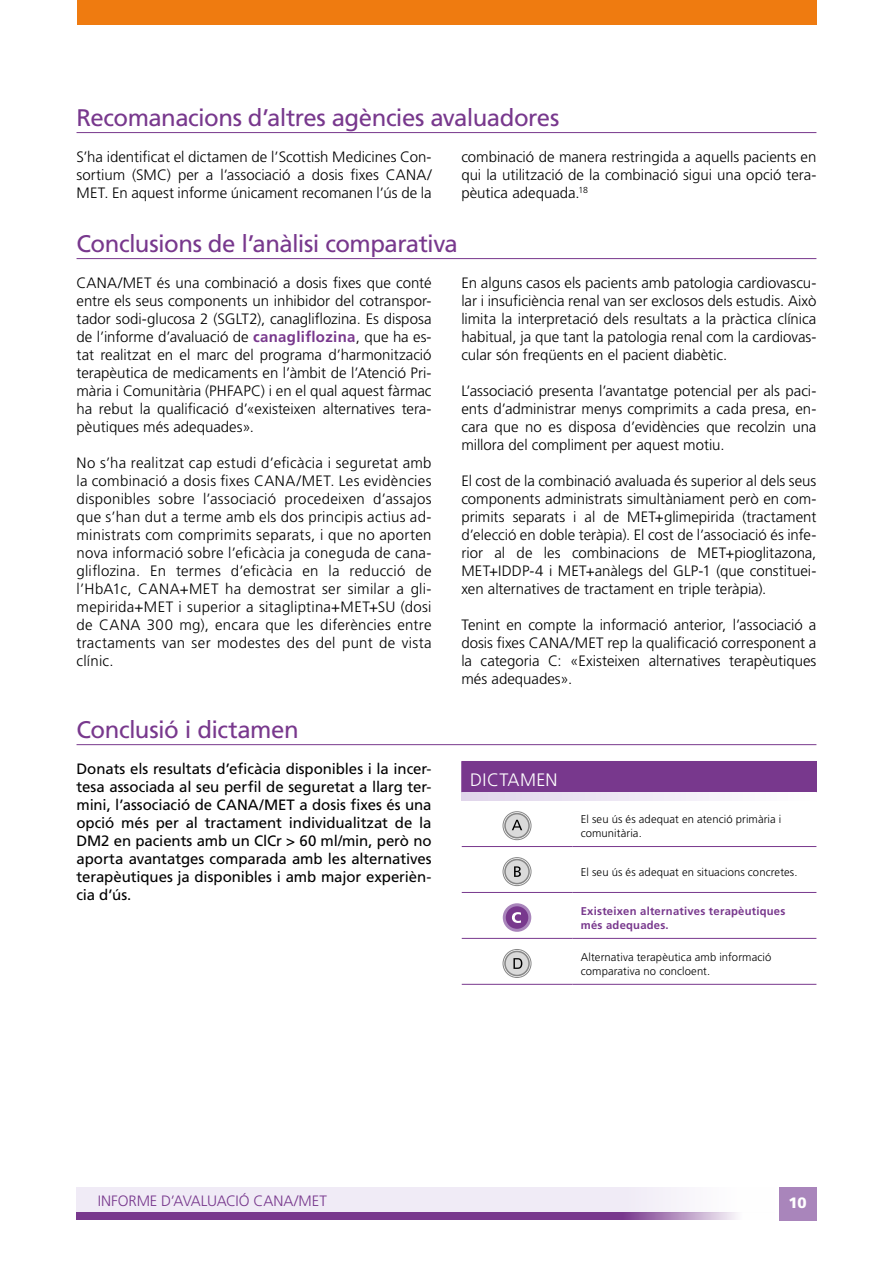
<style>
.page{position:relative;width:893px;height:1263px;background:#fff}
.page>*{position:absolute;margin:0;border:0;box-sizing:border-box;transform-origin:0 0}
.t1{font:24px "Frutiger";letter-spacing:-.025em;color:#78388d}
.t2{font:300 18px "Frutiger";letter-spacing:.02em;color:#fff}
.t3{font:300 15px/18px "Frutiger";color:#000;text-align:justify}
.t4{font:15px/18px "Frutiger";letter-spacing:-.005em;color:#000;text-align:justify}
.t5{font:300 15px "Frutiger";letter-spacing:-.005em;color:#78388d}
.t6{font:900 15px "Frutiger";color:#fff}
.t7{font:300 11.25px/13.5px "Frutiger";letter-spacing:.01em;color:#000}
.t8{font:700 11.25px/13.5px "Frutiger";letter-spacing:.02em;color:#78388d}
.s1{font-weight:700;color:#78388d}
</style>
<div class="page">
<div style="left:77px;top:1187px;width:698px;height:25px;background:#f0ebf6"></div>
<svg style="left:77px;top:1212px;width:661px;height:8px;fill:#78388d"></svg>
<div style="left:779px;top:1187px;width:37px;height:33px;background:#a985bb"></div>
<div style="left:77px;top:0;width:739px;height:25px;background:#ef7b10"></div>
<hr style="left:77px;top:132px;width:739px;height:1px;background:#78388d">
<hr style="left:77px;top:258px;width:739px;height:1px;background:#78388d">
<hr style="left:77px;top:744px;width:739px;height:1px;background:#78388d">
<div style="left:462px;top:761px;width:354px;height:31px;background:#78388d"></div>
<svg style="left:462px;top:792px;width:263px;height:9px"></svg>
<hr style="left:461px;top:762px;width:1px;height:30px;background:#78388d">
<hr style="left:816px;top:762px;width:1px;height:30px;background:#78388d">
<hr style="left:461px;top:761px;width:111px;height:1px;background:#78388d">
<hr style="left:572px;top:761px;width:245px;height:1px;background:#78388d">
<hr style="left:462px;top:846px;width:110px;height:1px;background:#78388d">
<hr style="left:572px;top:846px;width:244px;height:1px;background:#78388d">
<hr style="left:462px;top:892px;width:110px;height:1px;background:#78388d">
<hr style="left:572px;top:892px;width:244px;height:1px;background:#78388d">
<hr style="left:462px;top:938px;width:110px;height:1px;background:#78388d">
<hr style="left:572px;top:938px;width:244px;height:1px;background:#78388d">
<hr style="left:462px;top:984px;width:110px;height:1px;background:#78388d">
<hr style="left:572px;top:984px;width:244px;height:1px;background:#78388d">
<div style="left:504px;top:813px;width:26px;height:25px;background:#dadada;border-radius:50%"></div>
<div style="left:503px;top:811px;width:28px;height:29px;border:1px solid #878787;border-radius:50%"></div>
<div style="left:504px;top:813px;width:26px;height:25px;border:2px solid #878787;border-radius:50%"></div>
<svg style="left:512px;top:820px;width:10px;height:10px"></svg>
<div style="left:504px;top:859px;width:26px;height:25px;background:#dadada;border-radius:50%"></div>
<div style="left:503px;top:857px;width:28px;height:29px;border:1px solid #878787;border-radius:50%"></div>
<div style="left:504px;top:859px;width:26px;height:25px;border:2px solid #878787;border-radius:50%"></div>
<svg style="left:514px;top:866px;width:7px;height:11px"></svg>
<svg style="left:504px;top:905px;width:26px;height:25px"></svg>
<div style="left:503px;top:903px;width:28px;height:29px;border:3px solid #a985bb;border-radius:50%"></div>
<svg style="left:512px;top:912px;width:9px;height:11px"></svg>
<div style="left:504px;top:951px;width:26px;height:25px;background:#dadada;border-radius:50%"></div>
<div style="left:503px;top:949px;width:28px;height:29px;border:1px solid #878787;border-radius:50%"></div>
<div style="left:504px;top:951px;width:26px;height:25px;border:2px solid #878787;border-radius:50%"></div>
<svg style="left:513px;top:958px;width:9px;height:11px"></svg>
<h1 class="t1" style="left:77px;top:104px;width:484px">Recomanacions d’altres agències avaluadores</h1>
<p class="t3" style="left:77px;top:148px;width:357px">S’ha identificat el dictamen de l’Scottish Medicines Con&shy;sortium (SMC) per a l’associació a dosis fixes CANA/ MET. En aquest informe únicament recomanen l’ús de la</p>
<p class="t3" style="left:461px;top:148px;width:357px">combinació de manera restringida a aquells pacients en qui la utilització de la combinació sigui una opció tera&shy;pèutica adequada.<sup>18</sup></p>
<h1 class="t1" style="left:77px;top:230px;width:383px">Conclusions de l’anàlisi comparativa</h1>
<p class="t3" style="left:77px;top:274px;width:357px">CANA/MET és una combinació a dosis fixes que conté entre els seus components un inhibidor del cotranspor&shy;tador sodi-glucosa 2 (SGLT2), canagliflozina. Es disposa de l’informe d’avaluació de <span class="s1">canagliflozina</span>, que ha es&shy;tat realitzat en el marc del programa d’harmonització terapèutica de medicaments en l’àmbit de l’Atenció Pri&shy;mària i Comunitària (PHFAPC) i en el qual aquest fàrmac ha rebut la qualificació d’«existeixen alternatives tera&shy;pèutiques més adequades».</p>
<p class="t3" style="left:77px;top:454px;width:357px">No s’ha realitzat cap estudi d’eficàcia i seguretat amb la combinació a dosis fixes CANA/MET. Les evidències disponibles sobre l’associació procedeixen d’assajos que s’han dut a terme amb els dos principis actius ad&shy;ministrats com comprimits separats, i que no aporten nova informació sobre l’eficàcia ja coneguda de cana&shy;gliflozina. En termes d’eficàcia en la reducció de l’HbA1c, CANA+MET ha demostrat ser similar a gli&shy;mepirida+MET i superior a sitagliptina+MET+SU (dosi de CANA 300 mg), encara que les diferències entre tractaments van ser modestes des del punt de vista clínic.</p>
<p class="t3" style="left:461px;top:274px;width:357px">En alguns casos els pacients amb patologia cardiovascu&shy;lar i insuficiència renal van ser exclosos dels estudis. Això limita la interpretació dels resultats a la pràctica clínica habitual, ja que tant la patologia renal com la cardiovas&shy;cular són freqüents en el pacient diabètic.</p>
<p class="t3" style="left:461px;top:382px;width:357px">L’associació presenta l’avantatge potencial per als paci&shy;ents d’administrar menys comprimits a cada presa, en&shy;cara que no es disposa d’evidències que recolzin una millora del compliment per aquest motiu.</p>
<p class="t3" style="left:461px;top:472px;width:357px">El cost de la combinació avaluada és superior al dels seus components administrats simultàniament però en com&shy;primits separats i al de MET+glimepirida (tractament d’elecció en doble teràpia). El cost de l’associació és infe&shy;rior al de les combinacions de MET+pioglitazona, MET+IDDP-4 i MET+anàlegs del GLP-1 (que constituei&shy;xen alternatives de tractament en triple teràpia).</p>
<p class="t3" style="left:461px;top:616px;width:357px">Tenint en compte la informació anterior, l’associació a dosis fixes CANA/MET rep la qualificació corresponent a la categoria C: «Existeixen alternatives terapèutiques més adequades».</p>
<h1 class="t1" style="left:77px;top:716px;width:224px">Conclusió i dictamen</h1>
<p class="t4" style="left:77px;top:760px;width:357px">Donats els resultats d’eficàcia disponibles i la incer&shy;tesa associada al seu perfil de seguretat a llarg ter&shy;mini, l’associació de CANA/MET a dosis fixes és una opció més per al tractament individualitzat de la DM2 en pacients amb un ClCr &gt; 60 ml/min, però no aporta avantatges comparada amb les alternatives terapèutiques ja disponibles i amb major experièn&shy;cia d’ús.</p>
<p class="t2" style="left:470px;top:769px;width:89px">DICTAMEN</p>
<p class="t7" style="left:581px;top:813px;width:202px">El seu ús és adequat en atenció primària i comunitària.</p>
<p class="t7" style="left:581px;top:865px;width:218px">El seu ús és adequat en situacions concretes.</p>
<p class="t8" style="left:581px;top:904px;width:206px">Existeixen alternatives terapèutiques més adequades.</p>
<p class="t7" style="left:581px;top:950px;width:192px">Alternativa terapèutica amb informació comparativa no concloent.</p>
<p class="t5" style="left:98px;top:1192px;width:231px">INFORME D’AVALUACIÓ CANA/MET</p>
<p class="t6" style="left:788px;top:1194px;width:20px">10</p>
</div>
